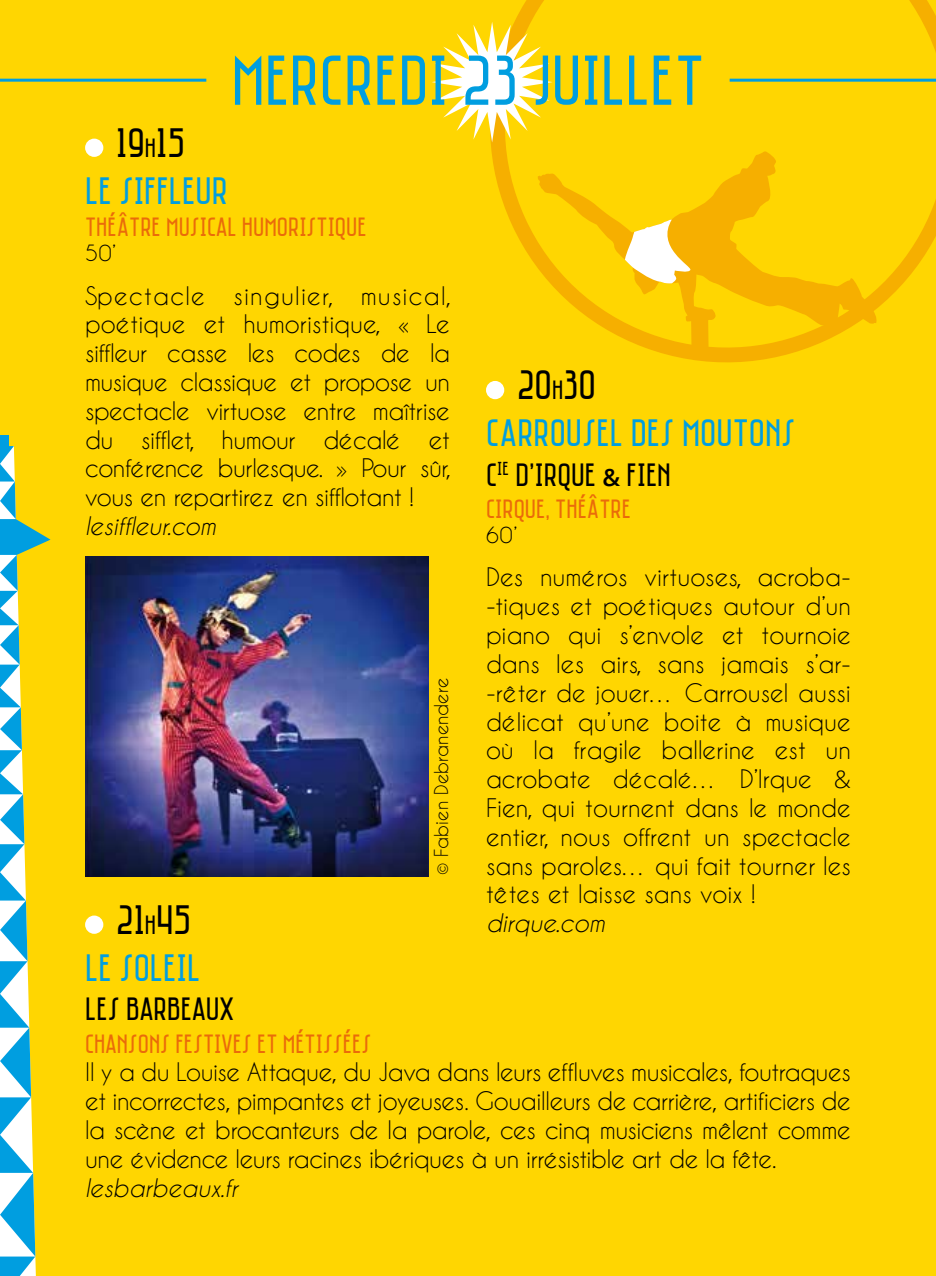
<style>
.page{position:relative;width:936px;height:1276px;background:#fff}
.page>*{position:absolute;margin:0;border:0;box-sizing:border-box;transform-origin:0 0}
.t1{font:72px "Saniretro";color:#009ee0}
.t2{font:42px "Saniretro";color:#000}
.t3{font:39px "Saniretro";color:#009ee0}
.t4{font:33px "Saniretro";color:#000}
.t5{font:27px "Saniretro";color:#ea6b0a}
.t6{font:24px/28.8px "Caviar Dreams";letter-spacing:-.02em;color:#000;text-align:justify}
.t7{font:italic 24px "Caviar Dreams";color:#000}
.t8{font:21px "Caviar Dreams";color:#000}
.t9{font:18px "Caviar Dreams";color:#000}
.s1{font-size:27px}
.s2{font-family:"Open Sans";font-weight:600;font-size:24px}
.s3{font-family:"Open Sans";font-weight:300}
</style>
<div class="page">
<div style="left:0;top:0;width:935px;height:1276px;background:#ffd601"></div>
<svg style="left:490px;top:0;width:445px;height:363px"></svg>
<hr style="left:729px;top:79px;width:206px;height:3px;background:#009ee0">
<svg style="left:432px;top:22px;width:120px;height:120px"></svg>
<div style="left:85px;top:139px;width:18px;height:18px;background:#fff;border-radius:50%"></div>
<img style="left:85px;top:556px;width:344px;height:320px">
<div style="left:486px;top:381px;width:18px;height:18px;background:#fff;border-radius:50%"></div>
<div style="left:85px;top:915px;width:18px;height:19px;background:#fff;border-radius:50%"></div>
<hr style="left:0;top:79px;width:206px;height:3px;background:#009ee0">
<div style="left:0;top:435px;width:9px;height:16px;background:#009ee0"></div>
<svg style="left:0;top:446px;width:51px;height:830px"></svg>
<h1 class="t1" style="left:231px;top:38px;width:474px">MERCREDI 23 JUILLET</h1>
<h2 class="t2" style="left:116px;top:118px;width:70px">19<span class="s1">H</span>15</h2>
<h3 class="t3" style="left:85px;top:167px;width:144px">LE SIFFLEUR</h3>
<p class="t5" style="left:85px;top:211px;width:283px">THÉÂTRE MUSICAL HUMORISTIQUE</p>
<p class="t8" style="left:85px;top:241px;width:32px">50’</p>
<p class="t6" style="left:85px;top:281px;width:367px">Spectacle singulier, musical, poétique et humoristique, « Le siffleur casse les codes de la musique classique et propose un spectacle virtuose entre maîtrise du sifflet, humour décalé et conférence burlesque. » Pour sûr, vous en repartirez en sifflotant !</p>
<p class="t7" style="left:85px;top:512px;width:132px">lesiffleur.com</p>
<h2 class="t2" style="left:517px;top:360px;width:80px">20<span class="s1">H</span>30</h2>
<h3 class="t3" style="left:486px;top:410px;width:311px">CARROUSEL DES MOUTONS</h3>
<h3 class="t4" style="left:486px;top:455px;width:186px">C<sup>IE</sup> D’IRQUE <span class="s2">&amp;</span> FIEN</h3>
<p class="t5" style="left:486px;top:493px;width:146px">CIRQUE, THÉÂTRE</p>
<p class="t8" style="left:486px;top:523px;width:32px">60’</p>
<p class="t6" style="left:486px;top:563px;width:366px">Des numéros virtuoses, acroba--tiques et poétiques autour d’un piano qui s’envole et tournoie dans les airs, sans jamais s’ar--rêter de jouer… Carrousel aussi délicat qu’une boite à musique où la fragile ballerine est un acrobate décalé… D’Irque <span class="s3">&amp; </span>Fien, qui tournent dans le monde entier, nous offrent un spectacle sans paroles… qui fait tourner les têtes et laisse sans voix !</p>
<p class="t9" style="left:431px;top:875px;width:199px;rotate:-90deg">© Fabien Debranendere</p>
<h2 class="t2" style="left:116px;top:895px;width:76px">21<span class="s1">H</span>45</h2>
<p class="t7" style="left:486px;top:909px;width:120px">dirque.com</p>
<h3 class="t3" style="left:85px;top:944px;width:117px">LE SOLEIL</h3>
<h3 class="t4" style="left:85px;top:989px;width:150px">LES BARBEAUX</h3>
<p class="t5" style="left:85px;top:1027px;width:287px">CHANSONS FESTIVES ET MÉTISSÉES</p>
<p class="t6" style="left:85px;top:1058px;width:767px">Il y a du Louise Attaque, du Java dans leurs effluves musicales, foutraques et incorrectes, pimpantes et joyeuses. Gouailleurs de carrière, artificiers de la scène et brocanteurs de la parole, ces cinq musiciens mêlent comme une évidence leurs racines ibériques à un irrésistible art de la fête.</p>
<p class="t7" style="left:85px;top:1174px;width:154px">lesbarbeaux.fr</p>
</div>
